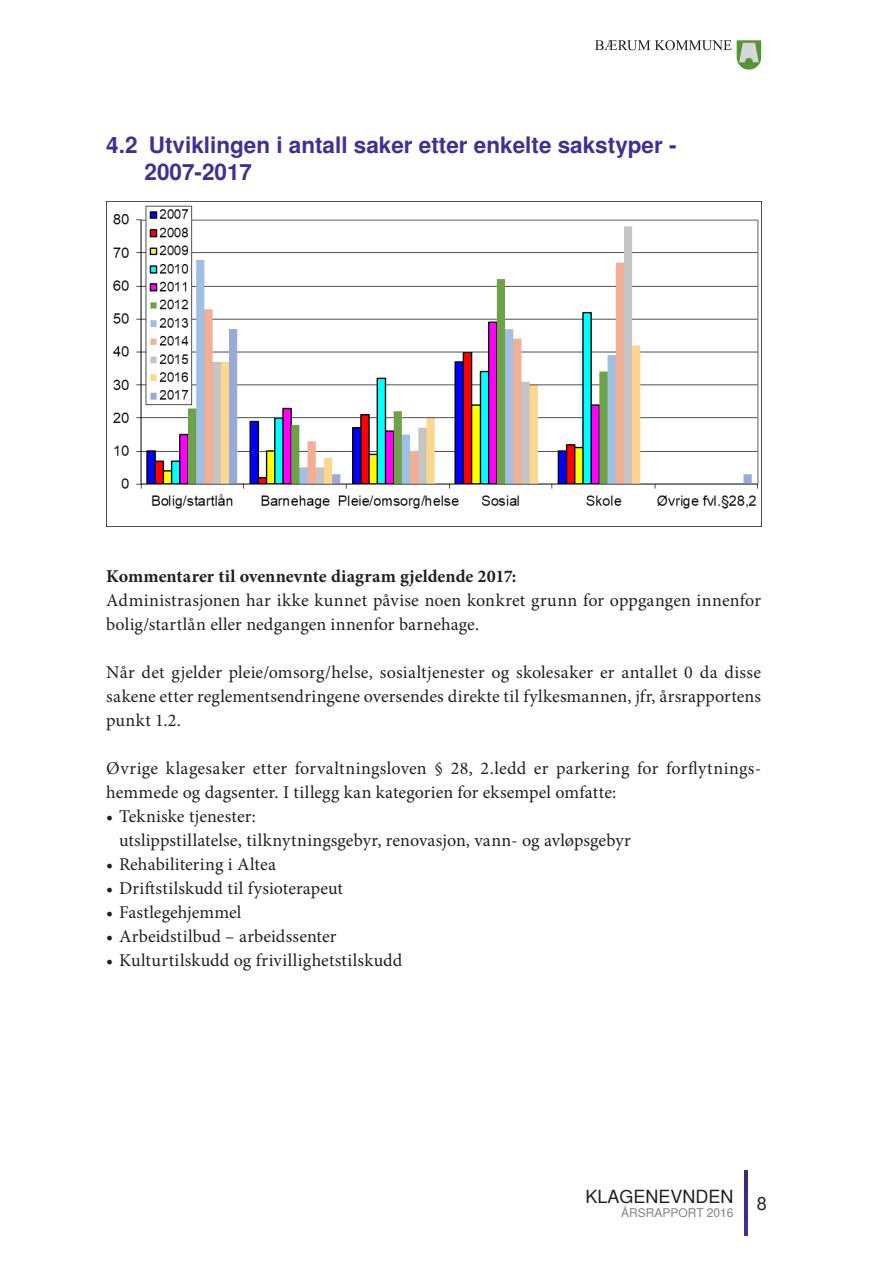
<style>
.page{position:relative;width:893px;height:1263px;background:#fff}
.page>*{position:absolute;margin:0;border:0;box-sizing:border-box;transform-origin:0 0}
.t1{font:700 22.5px/27px "Helvetica";color:#3c3296}
.Brødtekst{font:18px/24px "Minion Pro";letter-spacing:.01em;color:#231f20}
.Brødtekst_bold{font:700 18px "Minion Pro";color:#231f20}
.t2{font:18px "Helvetica";color:#231f20}
.t3{font:12px "Helvetica";color:#808285}
</style>
<div class="page">
<svg style="left:595px;top:40px;width:166px;height:30px"></svg>
<svg style="left:745px;top:1170px;width:3px;height:66px"></svg>
<img style="left:106px;top:202px;width:653px;height:324px">
<p class="t1" style="left:145px;top:131px;width:533px;text-indent:-38px">4.2 Utviklingen i antall saker etter enkelte sakstyper -<br>2007-2017</p>
<p class="Brødtekst_bold" style="left:106px;top:564px;width:412px">Kommentarer til ovennevnte diagram gjeldende 2017:</p>
<p class="Brødtekst" style="left:106px;top:588px;width:656px">Administrasjonen har ikke kunnet påvise noen konkret grunn for oppgangen innenfor bolig/startlån eller nedgangen innenfor barnehage.</p>
<p class="Brødtekst" style="left:106px;top:660px;width:656px;text-align:justify">Når det gjelder pleie/omsorg/helse, sosialtjenester og skolesaker er antallet 0 da disse sakene etter reglementsendringene oversendes direkte til fylkesmannen, jfr, årsrapportens punkt 1.2.</p>
<p class="Brødtekst" style="left:106px;top:756px;width:656px">Øvrige klagesaker etter forvaltningsloven § 28, 2.ledd er parkering for forflytnings&shy;hemmede og dagsenter. I tillegg kan kategorien for eksempel omfatte:</p>
<p class="Brødtekst" style="left:119px;top:804px;width:513px;text-indent:-13px">• Tekniske tjenester:<br>utslippstillatelse, tilknytningsgebyr, renovasjon, vann- og avløpsgebyr</p>
<p class="Brødtekst" style="left:106px;top:852px;width:171px">• Rehabilitering i Altea</p>
<p class="Brødtekst" style="left:106px;top:876px;width:238px">• Driftstilskudd til fysioterapeut</p>
<p class="Brødtekst" style="left:106px;top:900px;width:137px">• Fastlegehjemmel</p>
<p class="Brødtekst" style="left:106px;top:924px;width:232px">• Arbeidstilbud – arbeidssenter</p>
<p class="Brødtekst" style="left:106px;top:948px;width:297px">• Kulturtilskudd og frivillighetstilskudd</p>
<p class="t2" style="left:585px;top:1186px;width:150px">KLAGENEVNDEN</p>
<p class="t3" style="left:621px;top:1206px;width:114px">ÅRSRAPPORT 2016</p>
<p class="t2" style="left:757px;top:1193px;width:12px">8</p>
</div>
